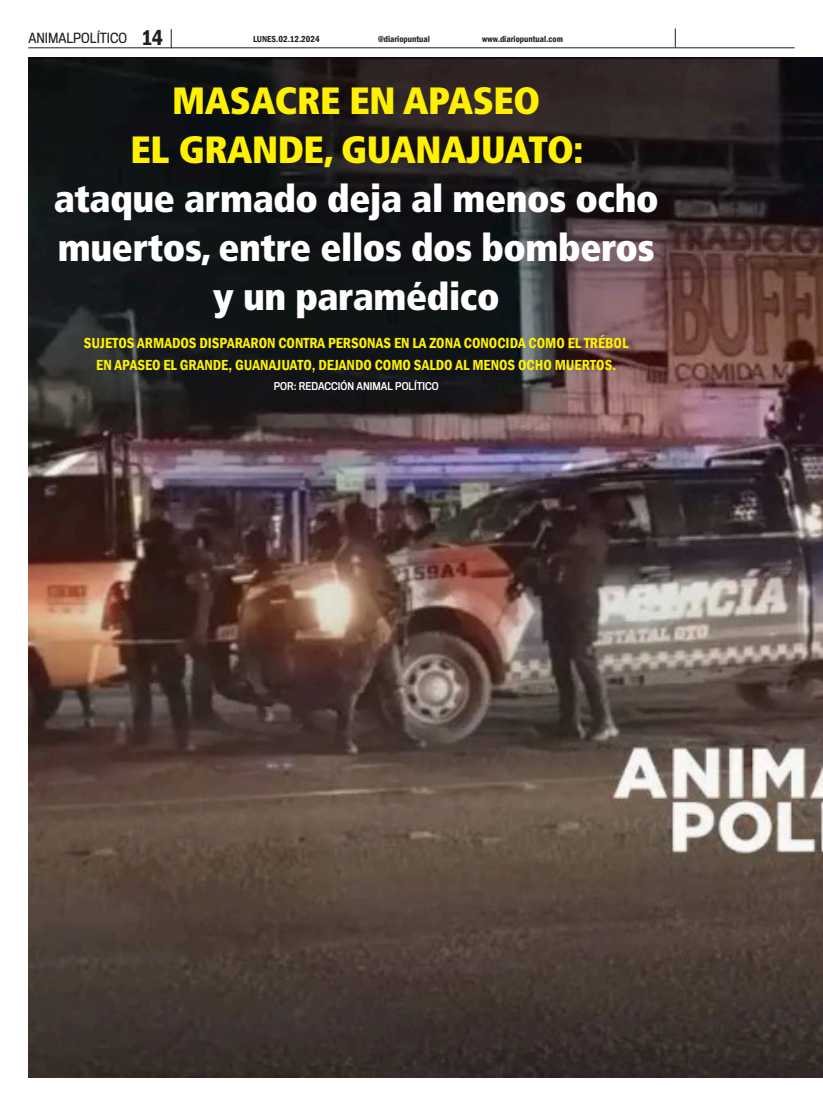
<style>
.page{position:relative;width:823px;height:1106px;background:#fff}
.page>*{position:absolute;margin:0;border:0;box-sizing:border-box;transform-origin:0 0}
.t1{font:900 condensed 38px/49px "Frutiger";letter-spacing:-.01em;color:#fff;text-align:center}
.t2{font:900 condensed 38px/49px "Frutiger";letter-spacing:-.01em;color:#fff101;text-align:center}
.t3{font:600 condensed 22px "Franklin Gothic";color:#231f20}
.t4{font:600 condensed 15px "Franklin Gothic";color:#fff101}
.t5{font:13px "Titling Gothic FB Narrow";color:#231f20}
.t6{font:10px "Titling Gothic FB Narrow Standard";color:#fff}
.t7{font:600 condensed 9px "Franklin Gothic";color:#231f20}
</style>
<div class="page">
<img style="left:28px;top:57px;width:794px;height:1020px">
<hr style="left:28px;top:47px;width:766px;height:1px;background:#231f20">
<svg style="left:674px;top:28px;width:1px;height:20px"></svg>
<svg style="left:171px;top:29px;width:1px;height:19px"></svg>
<p class="t5" style="left:28px;top:30px;width:100px">ANIMALPOLÍTICO</p>
<p class="t3" style="left:141px;top:23px;width:24px">14</p>
<p class="t7" style="left:253px;top:33px;width:68px">LUNES.02.12.2024</p>
<p class="t7" style="left:378px;top:33px;width:53px">@diariopuntual</p>
<p class="t7" style="left:482px;top:33px;width:82px">www.diariopuntual.com</p>
<p class="t2" style="left:130px;top:76px;width:454px">MASACRE EN APASEO<br>EL GRANDE, GUANAJUATO:</p>
<p class="t1" style="left:54px;top:174px;width:606px">ataque armado deja al menos ocho muertos, entre ellos dos bomberos y un paramédico</p>
<p class="t4" style="left:84px;top:333px;width:545px">SUJETOS ARMADOS DISPARARON CONTRA PERSONAS EN LA ZONA CONOCIDA COMO EL TRÉBOL</p>
<p class="t4" style="left:96px;top:355px;width:521px">EN APASEO EL GRANDE, GUANAJUATO, DEJANDO COMO SALDO AL MENOS OCHO MUERTOS.</p>
<p class="t6" style="left:273px;top:381px;width:166px">POR: REDACCIÓN ANIMAL POLÍTICO</p>
</div>
